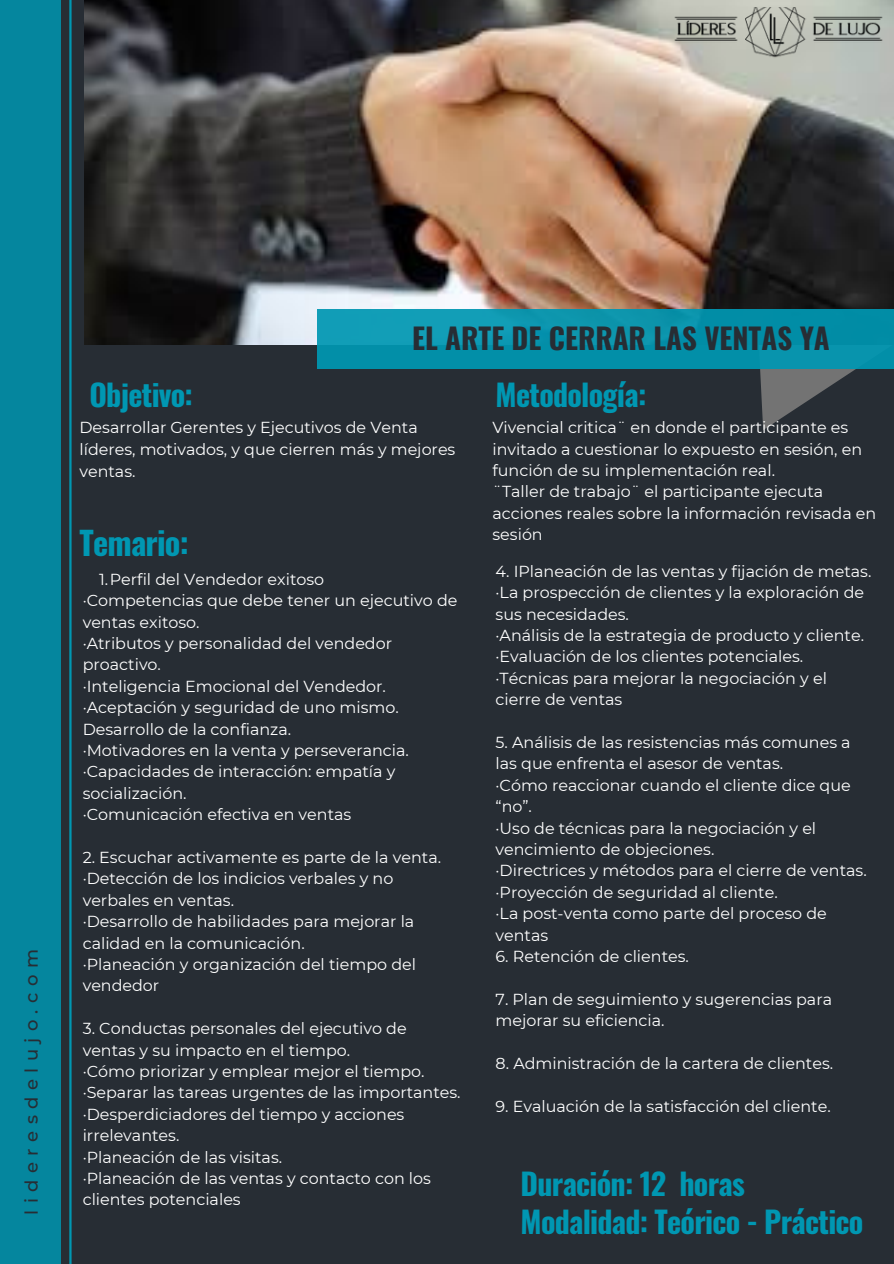
<style>
.page{position:relative;width:894px;height:1264px;background:#fff}
.page>*{position:absolute;margin:0;border:0;box-sizing:border-box;transform-origin:0 0}
.t1{font:700 32.25px "Oswald";letter-spacing:-.025em;color:#0097b2}
.t2{font:700 30px "Oswald";letter-spacing:-.025em;color:#0097b2}
.t3{font:700 28.95px "Oswald";color:#272d34}
.t4{font:500 18px "Montserrat";letter-spacing:.355em;color:#272d34}
.t5{font:15.9px/21.5px "Montserrat";color:#fff}
</style>
<div class="page">
<div style="left:0;top:0;width:893px;height:1263px;background:#272d34"></div>
<hr style="left:69px;top:0;width:3px;height:1263px;background:#0097b2">
<div style="left:0;top:0;width:61px;height:1263px;background:#05869e"></div>
<svg style="left:754px;top:368px;width:139px;height:62px"></svg>
<img style="left:84px;top:0;width:809px;height:345px">
<div style="left:317px;top:309px;width:576px;height:59px;background:linear-gradient(to right,#0d99b2,#028da6)"></div>
<img style="left:662px;top:7px;width:231px;height:54px">
<p class="t4" style="left:20px;top:1214px;width:267px;rotate:-90deg">lideresdelujo.com</p>
<p class="t3" style="left:412px;top:316px;width:419px">EL ARTE DE CERRAR LAS VENTAS YA</p>
<p class="t2" style="left:89px;top:371px;width:105px">Objetivo:</p>
<p class="t5" style="left:79px;top:416px;width:377px;line-height:22.2px">Desarrollar Gerentes y Ejecutivos de Venta líderes, motivados, y que cierren más y mejores ventas.</p>
<p class="t1" style="left:79px;top:518px;width:111px">Temario:</p>
<p class="t5" style="left:99px;top:568px;width:226px">1.Perfil del Vendedor exitoso</p>
<p class="t5" style="left:83px;top:589px;width:376px">·Competencias que debe tener un ejecutivo de ventas exitoso.</p>
<p class="t5" style="left:83px;top:632px;width:311px">·Atributos y personalidad del vendedor proactivo.</p>
<p class="t5" style="left:83px;top:675px;width:305px">·Inteligencia Emocional del Vendedor.</p>
<p class="t5" style="left:83px;top:696px;width:317px">·Aceptación y seguridad de uno mismo.<br>Desarrollo de la confianza.</p>
<p class="t5" style="left:83px;top:739px;width:327px">·Motivadores en la venta y perseverancia.</p>
<p class="t5" style="left:83px;top:761px;width:314px">·Capacidades de interacción: empatía y socialización.</p>
<p class="t5" style="left:83px;top:803px;width:270px">·Comunicación efectiva en ventas</p>
<p class="t5" style="left:83px;top:846px;width:360px">2. Escuchar activamente es parte de la venta.</p>
<p class="t5" style="left:83px;top:867px;width:312px">·Detección de los indicios verbales y no verbales en ventas.</p>
<p class="t5" style="left:83px;top:910px;width:333px">·Desarrollo de habilidades para mejorar la calidad en la comunicación.</p>
<p class="t5" style="left:83px;top:953px;width:335px">·Planeación y organización del tiempo del vendedor</p>
<p class="t5" style="left:83px;top:1017px;width:325px">3. Conductas personales del ejecutivo de ventas y su impacto en el tiempo.</p>
<p class="t5" style="left:83px;top:1060px;width:343px">·Cómo priorizar y emplear mejor el tiempo.</p>
<p class="t5" style="left:83px;top:1081px;width:379px">·Separar las tareas urgentes de las importantes.</p>
<p class="t5" style="left:83px;top:1103px;width:323px">·Desperdiciadores del tiempo y acciones irrelevantes.</p>
<p class="t5" style="left:83px;top:1146px;width:201px">·Planeación de las visitas.</p>
<p class="t5" style="left:83px;top:1167px;width:350px">·Planeación de las ventas y contacto con los clientes potenciales</p>
<p class="t2" style="left:495px;top:371px;width:152px">Metodología:</p>
<p class="t5" style="left:492px;top:417px;width:371px">Vivencial critica¨ en donde el participante es invitado a cuestionar lo expuesto en sesión, en función de su implementación real.</p>
<p class="t5" style="left:492px;top:481px;width:385px">¨Taller de trabajo¨ el participante ejecuta acciones reales sobre la información revisada en sesión</p>
<p class="t5" style="left:495px;top:560px;width:377px">4. IPlaneación de las ventas y fijación de metas.</p>
<p class="t5" style="left:495px;top:582px;width:370px">·La prospección de clientes y la exploración de sus necesidades.</p>
<p class="t5" style="left:495px;top:624px;width:370px">·Análisis de la estrategia de producto y cliente.</p>
<p class="t5" style="left:495px;top:646px;width:309px">·Evaluación de los clientes potenciales.</p>
<p class="t5" style="left:495px;top:667px;width:333px">·Técnicas para mejorar la negociación y el cierre de ventas</p>
<p class="t5" style="left:495px;top:731px;width:356px">5. Análisis de las resistencias más comunes a las que enfrenta el asesor de ventas.</p>
<p class="t5" style="left:495px;top:774px;width:356px">·Cómo reaccionar cuando el cliente dice que “no”.</p>
<p class="t5" style="left:495px;top:817px;width:322px">·Uso de técnicas para la negociación y el vencimiento de objeciones.</p>
<p class="t5" style="left:495px;top:860px;width:372px">·Directrices y métodos para el cierre de ventas.</p>
<p class="t5" style="left:495px;top:881px;width:283px">·Proyección de seguridad al cliente.</p>
<p class="t5" style="left:495px;top:902px;width:332px">·La post-venta como parte del proceso de ventas</p>
<p class="t5" style="left:495px;top:945px;width:195px">6. Retención de clientes.</p>
<p class="t5" style="left:495px;top:988px;width:338px">7. Plan de seguimiento y sugerencias para mejorar su eficiencia.</p>
<p class="t5" style="left:495px;top:1052px;width:339px">8. Administración de la cartera de clientes.</p>
<p class="t5" style="left:495px;top:1095px;width:336px">9. Evaluación de la satisfacción del cliente.</p>
<p class="t2" style="left:520px;top:1159px;width:225px">Duración: 12 horas</p>
<p class="t2" style="left:520px;top:1198px;width:344px">Modalidad: Teórico - Práctico</p>
</div>
